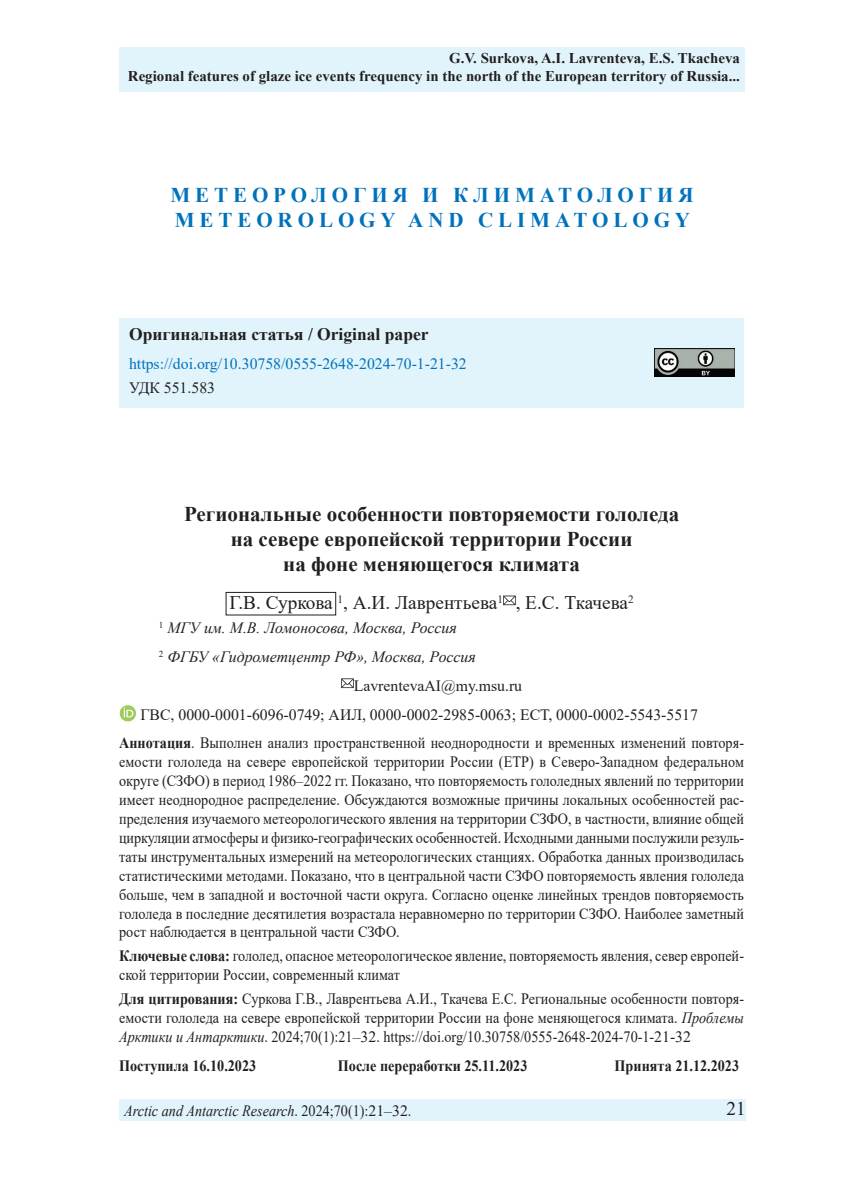
<style>
.page{position:relative;width:844px;height:1191px;background:#fff}
.page>*{position:absolute;margin:0;border:0;box-sizing:border-box;transform-origin:0 0}
.Заголовок_статьи{font:700 21px/25.2px "Times New Roman";color:#231f20;text-align:center}
.Рубрика_раздела{font:700 21px/25.2px "Times New Roman";letter-spacing:.235em;color:#0072bc}
.Авторы{font:19.25px "Times New Roman";color:#231f20}
.Тип_статьи{font:700 17.5px "Times New Roman";color:#231f20}
.Аннотация{font:15.75px/18.9px "Times New Roman";color:#231f20;text-align:justify;scale:.9 1}
.Ключевые_слова{font:15.75px/18.9px "Times New Roman";color:#231f20;scale:.9 1}
.Организация{font:italic 15.75px "Times New Roman";color:#231f20}
.ID{font:15.75px "Times New Roman";color:#231f20}
.Поступила{font:700 15.75px "Times New Roman";color:#231f20;scale:.9 1}
.Тип_статьи-2{font:15.75px "Times New Roman";color:#0072bc}
.Колонтитул_ПАА_2_строки{font:italic 15.75px "Times New Roman";color:#231f20;scale:.9 1}
.e-mail{font:15.75px "Times New Roman";color:#231f20}
.DOI{font:15.75px "Times New Roman";color:#231f20}
.Колонтитул_ПАА_2_строки-2{font:700 14.88px/17.8px "Times New Roman";color:#231f20;text-align:right}
.s1{font-weight:700}
.s2{font-style:italic}
.s3{font-style:normal}
</style>
<div class="page">
<div style="left:120px;top:1099px;width:625px;height:21px;background:#e1f4fc"></div>
<div style="left:119px;top:318px;width:624px;height:89px;background:#e1f4fc"></div>
<img style="left:654px;top:349px;width:80px;height:28px">
<svg style="left:503px;top:595px;width:12px;height:10px"></svg>
<svg style="left:341px;top:678px;width:12px;height:10px"></svg>
<svg style="left:119px;top:704px;width:17px;height:18px"></svg>
<div style="left:225px;top:592px;width:111px;height:23px;border:1px solid #231f20"></div>
<div style="left:119px;top:48px;width:625px;height:44px;background:#e1f4fc"></div>
<div style="left:119px;top:1099px;width:351px;height:21px;background:#e1f4fc"></div>
<p class="Колонтитул_ПАА_2_строки-2" style="left:128px;top:48px;width:613px">G.V. Surkova, A.I. Lavrenteva, E.S. Tkacheva<br>Regional features of glaze ice events frequency in the north of the European territory of Russia...</p>
<p class="Рубрика_раздела" style="left:170px;top:181px;width:524px">МЕТЕОРОЛОГИЯ И КЛИМАТОЛОГИЯ<br>METEOROLOGY AND CLIMATOLOGY</p>
<p class="Тип_статьи" style="left:129px;top:321px;width:301px">Оригинальная статья / Original paper</p>
<p class="Тип_статьи-2" style="left:129px;top:352px;width:339px">https://doi.org/10.30758/0555-2648-2024-70-1-21-32</p>
<p class="DOI" style="left:129px;top:376px;width:87px">УДК 551.583</p>
<p class="Заголовок_статьи" style="left:184px;top:500px;width:496px">Региональные особенности повторяемости гололеда на севере европейской территории России<br>на фоне меняющегося климата</p>
<p class="Авторы" style="left:229px;top:589px;width:405px">Г.В. Суркова <sup>1</sup>, А.И. Лаврентьева<sup>1</sup> , Е.С. Ткачева<sup>2</sup></p>
<p class="Организация" style="left:159px;top:617px;width:299px"><sup>1</sup> МГУ им. М.В. Ломоносова, Москва, Россия</p>
<p class="Организация" style="left:159px;top:645px;width:318px"><sup>2</sup> ФГБУ «Гидрометцентр РФ», Москва, Россия</p>
<p class="e-mail" style="left:353px;top:674px;width:170px">LavrentevaAI@my.msu.ru</p>
<p class="ID" style="left:140px;top:703px;width:559px">ГВС, 0000-0001-6096-0749; АИЛ, 0000-0002-2985-0063; ЕСТ, 0000-0002-5543-5517</p>
<p class="Аннотация" style="left:119px;top:733px;width:695px"><span class="s1">Аннотация</span>. Выполнен анализ пространственной неоднородности и временных изменений повторя&shy;емости гололеда на севере европейской территории России (ЕТР) в Северо-Западном федеральном округе (СЗФО) в период 1986–2022 гг. Показано, что повторяемость гололедных явлений по территории имеет неоднородное распределение. Обсуждаются возможные причины локальных особенностей рас&shy;пределения изучаемого метеорологического явления на территории СЗФО, в частности, влияние общей циркуляции атмосферы и физико-географических особенностей. Исходными данными послужили резуль&shy;таты инструментальных измерений на метеорологических станциях. Обработка данных производилась статистическими методами. Показано, что в центральной части СЗФО повторяемость явления гололеда больше, чем в западной и восточной части округа. Согласно оценке линейных трендов повторяемость гололеда в последние десятилетия возрастала неравномерно по территории СЗФО. Наиболее заметный рост наблюдается в центральной части СЗФО.</p>
<p class="Ключевые_слова" style="left:119px;top:946px;width:695px"><span class="s1">Ключевые слова:</span> гололед, опасное метеорологическое явление, повторяемость явления, север европей&shy;ской территории России, современный климат</p>
<p class="Ключевые_слова" style="left:119px;top:988px;width:695px;text-align:justify"><span class="s1">Для цитирования:</span> Суркова Г.В., Лаврентьева А.И., Ткачева Е.С. Региональные особенности повторя&shy;емости гололеда на севере европейской территории России на фоне меняющегося климата. <span class="s2">Проблемы Арктики и Антарктики</span>. 2024;70(1):21–32. https://doi.org/10.30758/0555-2648-2024-70-1-21-32</p>
<p class="Поступила" style="left:119px;top:1054px;width:154px">Поступила 16.10.2023</p>
<p class="Поступила" style="left:338px;top:1054px;width:212px">После переработки 25.11.2023</p>
<p class="Поступила" style="left:614px;top:1054px;width:140px">Принята 21.12.2023</p>
<p class="Колонтитул_ПАА_2_строки" style="left:124px;top:1099px;width:321px">Arctic and Antarctic Research<span class="s3">. 2024;70(1):21–32.</span></p>
<p class="Авторы" style="left:726px;top:1094px;width:21px">21</p>
</div>
